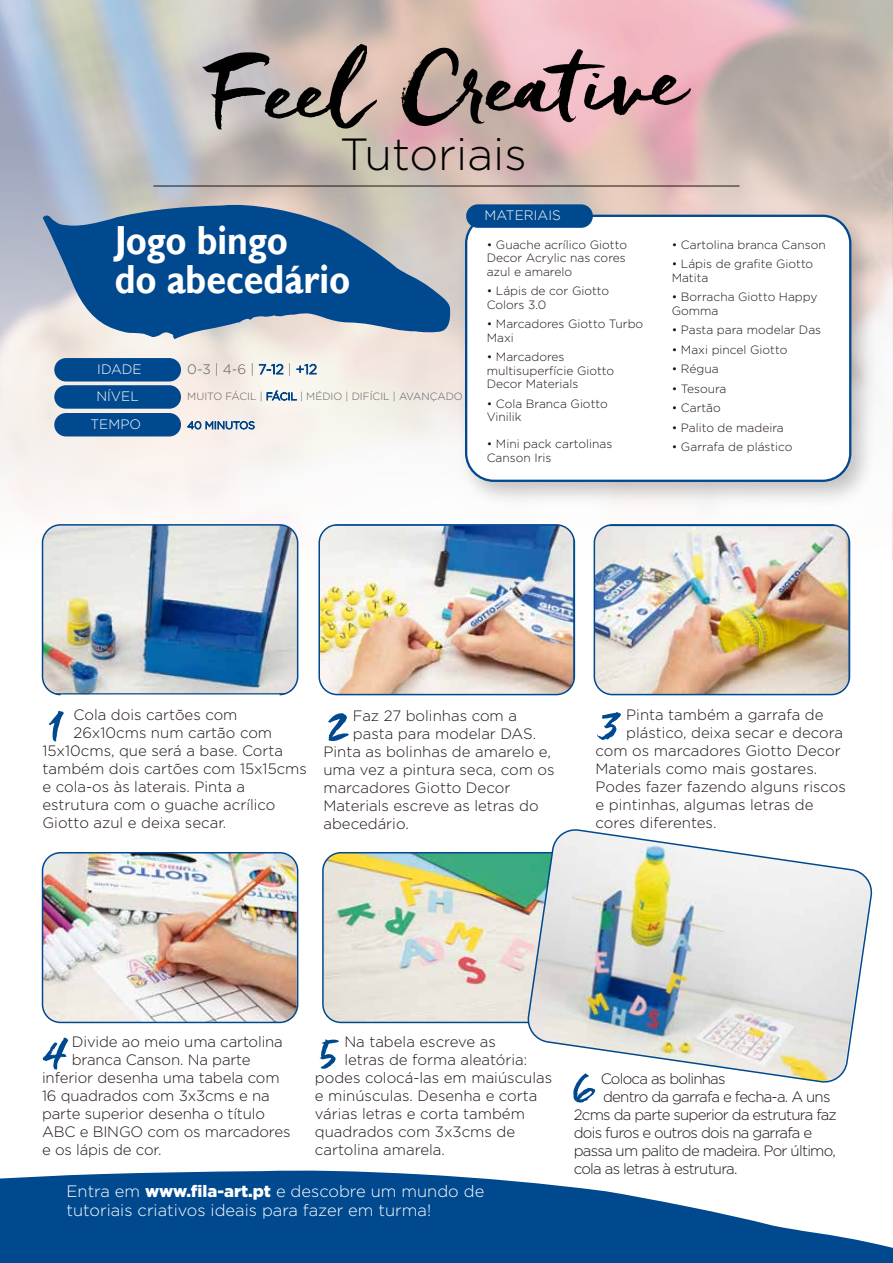
<style>
.page{position:relative;width:893px;height:1263px;background:#fff}
.page>*{position:absolute;margin:0;border:0;box-sizing:border-box;transform-origin:0 0}
.t1{font:51px "Freeland";color:#00498f}
.t2{font:300 45px "Gotham";color:#020101}
.t3{font:700 40.65px/38.8px "Gill Sans";color:#fff;scale:.88 1}
.t4{font:300 16.5px/19.8px "Gotham";color:#fff}
.t5{font:300 15px "Gotham";color:#1f1410}
.t6{font:300 15px "Gotham";letter-spacing:-.05em;color:#1f1410}
.t7{font:300 13.65px "Gotham";color:#fff}
.t8{font:300 13.65px "Gotham";color:#5c5c60}
.t9{font:300 12px/13.5px "Gotham";color:#1f1410}
.t10{font:300 10.5px "Gotham";color:#5c5c60}
.s1{color:#00498f}
.s2{font-weight:900}
</style>
<div class="page">
<svg style="left:0;top:1170px;width:893px;height:93px;fill:#00498f"></svg>
<svg style="left:0;top:143px;width:891px;height:422px"></svg>
<svg style="left:43px;top:204px;width:408px;height:135px;background:#4574a2"></svg>
<svg style="left:202px;top:44px;width:175px;height:86px;background:#9e928d"></svg>
<svg style="left:401px;top:48px;width:290px;height:78px;background:#ac8a8c"></svg>
<hr style="left:153px;top:186px;width:586px;height:1px;background:#1f1410">
<div style="left:54px;top:385px;width:127px;height:24px;background:#00498f;border-radius:12px"></div>
<div style="left:54px;top:358px;width:127px;height:23px;background:#00498f;border-radius:12px"></div>
<img style="left:451px;top:200px;width:432px;height:313px">
<div style="left:466px;top:216px;width:384px;height:265px;background:#fff;border-radius:28px"></div>
<div style="left:465px;top:215px;width:386px;height:267px;border:2px solid #00498f;border-radius:28px"></div>
<div style="left:466px;top:204px;width:127px;height:24px;background:#00498f;border-radius:12px"></div>
<svg style="left:259px;top:364px;width:24px;height:11px"></svg>
<svg style="left:296px;top:364px;width:21px;height:10px"></svg>
<svg style="left:267px;top:390px;width:30px;height:11px"></svg>
<div style="left:54px;top:413px;width:127px;height:23px;background:#00498f;border-radius:12px"></div>
<svg style="left:187px;top:421px;width:68px;height:8px"></svg>
<img style="left:43px;top:525px;width:255px;height:169px">
<div style="left:42px;top:524px;width:256px;height:171px;border:2px solid #00498f;border-radius:18px"></div>
<img style="left:319px;top:525px;width:255px;height:169px">
<div style="left:318px;top:524px;width:257px;height:171px;border:2px solid #00498f;border-radius:18px"></div>
<img style="left:594px;top:525px;width:255px;height:169px">
<div style="left:594px;top:524px;width:256px;height:171px;border:2px solid #00498f;border-radius:18px"></div>
<img style="left:43px;top:853px;width:255px;height:169px">
<div style="left:42px;top:852px;width:256px;height:171px;border:2px solid #00498f;border-radius:18px"></div>
<img style="left:325px;top:853px;width:202px;height:169px">
<div style="left:322px;top:852px;width:257px;height:171px;border:2px solid #00498f;border-radius:18px"></div>
<img style="left:527px;top:829px;width:346px;height:254px">
<h2 class="t2" style="left:340px;top:126px;width:188px">Tutoriais</h2>
<h3 class="t3" style="left:115px;top:222px;width:269px">Jogo bingo<br>do abecedário</h3>
<p class="t7" style="left:97px;top:361px;width:46px">IDADE</p>
<p class="t7" style="left:96px;top:388px;width:44px">NÍVEL</p>
<p class="t7" style="left:90px;top:415px;width:52px">TEMPO</p>
<p class="t8" style="left:187px;top:361px;width:131px">0-3 | 4-6 | <span class="s1">7-12</span> | <span class="s1">+12</span></p>
<p class="t10" style="left:187px;top:390px;width:277px">MUITO FÁCIL | <span class="s1">FÁCIL</span> | MÉDIO | DIFÍCIL | AVANÇADO</p>
<p class="t7" style="left:484px;top:207px;width:78px">MATERIAIS</p>
<p class="t9" style="left:487px;top:237px;width:142px;text-align:justify">• Guache acrílico Giotto Decor Acrylic nas cores azul e amarelo</p>
<p class="t9" style="left:487px;top:284px;width:124px">• Lápis de cor Giotto<br>Colors 3.0</p>
<p class="t9" style="left:487px;top:317px;width:158px">• Marcadores Giotto Turbo<br>Maxi</p>
<p class="t9" style="left:487px;top:350px;width:129px">• Marcadores multisuperfície Giotto<br>Decor Materials</p>
<p class="t9" style="left:487px;top:396px;width:123px">• Cola Branca Giotto<br>Vinilik</p>
<p class="t9" style="left:487px;top:437px;width:127px">• Mini pack cartolinas<br>Canson Iris</p>
<p class="t9" style="left:672px;top:237px;width:156px">• Cartolina branca Canson</p>
<p class="t9" style="left:672px;top:257px;width:143px">• Lápis de grafite Giotto<br>Matita</p>
<p class="t9" style="left:672px;top:290px;width:147px">• Borracha Giotto Happy<br>Gomma</p>
<p class="t9" style="left:672px;top:323px;width:151px">• Pasta para modelar Das</p>
<p class="t9" style="left:672px;top:342px;width:117px">• Maxi pincel Giotto</p>
<p class="t9" style="left:672px;top:362px;width:48px">• Régua</p>
<p class="t9" style="left:672px;top:381px;width:56px">• Tesoura</p>
<p class="t9" style="left:672px;top:401px;width:51px">• Cartão</p>
<p class="t9" style="left:672px;top:420px;width:114px">• Palito de madeira</p>
<p class="t9" style="left:672px;top:440px;width:122px">• Garrafa de plástico</p>
<h1 class="t1" style="left:47px;top:690px;width:20px">1</h1>
<p class="t5" style="left:73px;top:705px;width:166px">Cola dois cartões com</p>
<p class="t5" style="left:73px;top:723px;width:200px">26x10cms num cartão com</p>
<p class="t5" style="left:43px;top:741px;width:242px">15x10cms, que será a base. Corta</p>
<p class="t5" style="left:43px;top:759px;width:266px">também dois cartões com 15x15cms</p>
<p class="t5" style="left:43px;top:777px;width:204px">e cola-os às laterais. Pinta a</p>
<p class="t5" style="left:43px;top:795px;width:235px">estrutura com o guache acrílico</p>
<p class="t5" style="left:43px;top:813px;width:185px">Giotto azul e deixa secar.</p>
<h1 class="t1" style="left:327px;top:691px;width:26px">2</h1>
<p class="t5" style="left:353px;top:706px;width:166px">Faz 27 bolinhas com a</p>
<p class="t5" style="left:353px;top:724px;width:185px">pasta para modelar DAS.</p>
<p class="t5" style="left:323px;top:742px;width:229px">Pinta as bolinhas de amarelo e,</p>
<p class="t5" style="left:323px;top:760px;width:233px">uma vez a pintura seca, com os</p>
<p class="t5" style="left:323px;top:778px;width:188px">marcadores Giotto Decor</p>
<p class="t5" style="left:323px;top:796px;width:217px">Materials escreve as letras do</p>
<p class="t5" style="left:323px;top:814px;width:87px">abecedário.</p>
<h1 class="t1" style="left:597px;top:690px;width:27px">3</h1>
<p class="t5" style="left:626px;top:705px;width:199px">Pinta também a garrafa de</p>
<p class="t5" style="left:626px;top:723px;width:218px">plástico, deixa secar e decora</p>
<p class="t5" style="left:596px;top:741px;width:247px">com os marcadores Giotto Decor</p>
<p class="t5" style="left:596px;top:759px;width:223px">Materials como mais gostares.</p>
<p class="t5" style="left:596px;top:777px;width:252px">Podes fazer fazendo alguns riscos</p>
<p class="t5" style="left:596px;top:795px;width:219px">e pintinhas, algumas letras de</p>
<p class="t5" style="left:596px;top:813px;width:122px">cores diferentes.</p>
<p class="t5" style="left:344px;top:1032px;width:153px">Na tabela escreve as</p>
<p class="t5" style="left:344px;top:1050px;width:185px">letras de forma aleatória:</p>
<p class="t5" style="left:315px;top:1068px;width:239px">podes colocá-las em maiúsculas</p>
<p class="t5" style="left:315px;top:1086px;width:224px">e minúsculas. Desenha e corta</p>
<p class="t5" style="left:315px;top:1104px;width:212px">várias letras e corta também</p>
<p class="t5" style="left:315px;top:1122px;width:202px">quadrados com 3x3cms de</p>
<p class="t5" style="left:315px;top:1140px;width:131px">cartolina amarela.</p>
<p class="t4" style="left:67px;top:1180px;width:419px">Entra em <span class="s2">www.fila-art.pt</span> e descobre um mundo de tutoriais criativos ideais para fazer em turma!</p>
<h1 class="t1" style="left:44px;top:1017px;width:28px">4</h1>
<p class="t5" style="left:72px;top:1032px;width:213px">Divide ao meio uma cartolina</p>
<h1 class="t1" style="left:318px;top:1017px;width:25px">5</h1>
<p class="t5" style="left:72px;top:1050px;width:180px">branca Canson. Na parte</p>
<p class="t5" style="left:42px;top:1068px;width:239px">inferior desenha uma tabela com</p>
<p class="t5" style="left:42px;top:1086px;width:229px">16 quadrados com 3x3cms e na</p>
<p class="t5" style="left:42px;top:1104px;width:224px">parte superior desenha o título</p>
<p class="t5" style="left:42px;top:1122px;width:250px">ABC e BINGO com os marcadores</p>
<p class="t5" style="left:42px;top:1140px;width:121px">e os lápis de cor.</p>
<h1 class="t1" style="left:572px;top:1052px;width:26px">6</h1>
<p class="t6" style="left:601px;top:1069px;width:126px">Coloca as bolinhas</p>
<p class="t6" style="left:603px;top:1087px;width:229px">dentro da garrafa e fecha-a. A uns</p>
<p class="t6" style="left:574px;top:1105px;width:265px">2cms da parte superior da estrutura faz</p>
<p class="t6" style="left:574px;top:1123px;width:240px">dois furos e outros dois na garrafa e</p>
<p class="t6" style="left:574px;top:1141px;width:264px">passa um palito de madeira. Por último,</p>
<p class="t6" style="left:574px;top:1159px;width:165px">cola as letras à estrutura.</p>
</div>
